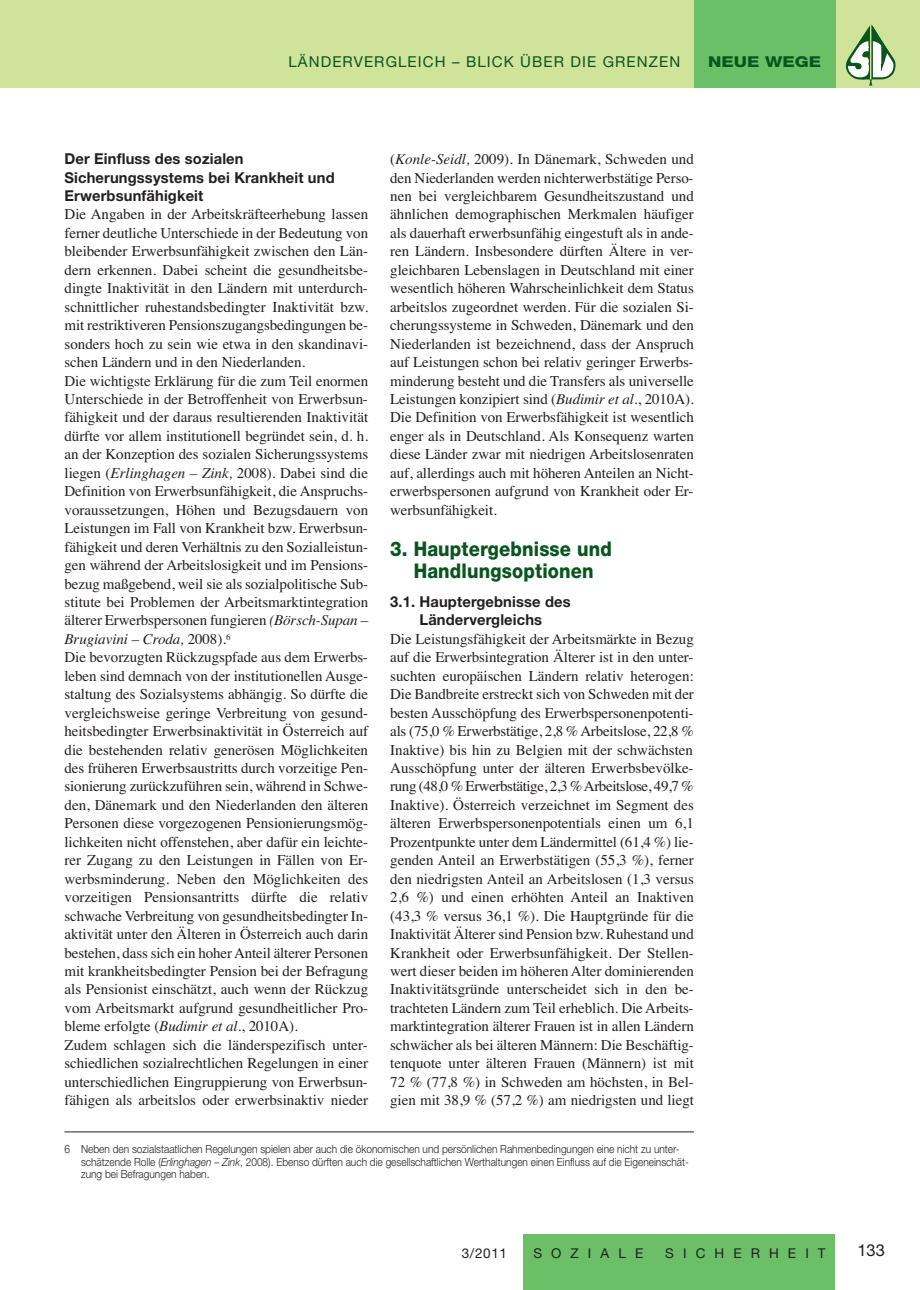
<style>
.page{position:relative;width:920px;height:1290px;background:#fff}
.page>*{position:absolute;margin:0;border:0;box-sizing:border-box;transform-origin:0 0}
.t1{font:800 20.25px/22.5px "Helvetica Neue";letter-spacing:.01em;color:#08551e;text-align:center;scale:.9 1}
.t2{font:16.5px "Helvetica Neue";color:#231f20}
.t3{font:15px/18.5px "Times";letter-spacing:-.005em;color:#231f20;text-align:justify}
.t4{font:15px/18.5px "Helvetica Neue Bold TT";letter-spacing:.01em;color:#231f20}
.t5{font:15px "Helvetica Neue";letter-spacing:.075em;color:#08551e}
.t6{font:800 15px "Helvetica Neue";color:#08551e;scale:1.2 1}
.t7{font:13.5px "Helvetica Neue";letter-spacing:.675em;color:#231f20}
.t8{font:300 11.25px/12.3px "Helvetica Neue";color:#231f20;scale:.9 1}
.s1{font-style:italic}
</style>
<div class="page">
<div style="left:14px;top:0;width:906px;height:88px;background:#d0e39a"></div>
<img style="left:846px;top:24px;width:50px;height:62px">
<div style="left:694px;top:0;width:141px;height:88px;background:#6bc067"></div>
<div style="left:524px;top:1234px;width:311px;height:56px;background:#6bc067"></div>
<div style="left:0;top:0;width:13px;height:88px;background:#d0e39a"></div>
<hr style="left:65px;top:1131px;width:629px;height:1px;background:#231f20">
<p class="t5" style="left:288px;top:56px;width:393px">LÄNDERVERGLEICH – BLICK ÜBER DIE GRENZEN</p>
<p class="t6" style="left:708px;top:56px;width:96px">NEUE WEGE</p>
<p class="t4" style="left:65px;top:149px;width:272px">Der Einfluss des sozialen<br>Sicherungssystems bei Krankheit und<br>Erwerbsunfähigkeit</p>
<p class="t3" style="left:65px;top:205px;width:305px;text-align:left">Die Angaben in der Arbeitskräfteerhebung lassen ferner deutliche Unterschiede in der Bedeutung von bleibender Erwerbsunfähigkeit zwischen den Län&shy;dern erkennen. Dabei scheint die gesundheitsbe&shy;dingte Inaktivität in den Ländern mit unterdurch&shy;schnittlicher ruhestandsbedingter Inaktivität bzw. mit restriktiveren Pensionszugangsbedingungen be&shy;sonders hoch zu sein wie etwa in den skandinavi&shy;schen Ländern und in den Niederlanden.<br>Die wichtigste Erklärung für die zum Teil enormen Unterschiede in der Betroffenheit von Erwerbsun&shy;fähigkeit und der daraus resultierenden Inaktivität dürfte vor allem institutionell begründet sein, d. h. an der Konzeption des sozialen Sicherungssystems liegen (<span class="s1">Erlinghagen – Zink,</span> 2008). Dabei sind die Definition von Erwerbsunfähigkeit, die Anspruchs&shy;voraussetzungen, Höhen und Bezugsdauern von Leistungen im Fall von Krankheit bzw. Erwerbsun&shy;fähigkeit und deren Verhältnis zu den Sozialleistun&shy;gen während der Arbeitslosigkeit und im Pensions&shy;bezug maßgebend, weil sie als sozialpolitische Sub&shy;stitute bei Problemen der Arbeitsmarktintegration älterer Erwerbspersonen fungieren <span class="s1">(Börsch-Supan – Brugiavini – Croda,</span> 2008).<sup>6<br></sup>Die bevorzugten Rückzugspfade aus dem Erwerbs&shy;leben sind demnach von der institutionellen Ausge&shy;staltung des Sozialsystems abhängig. So dürfte die vergleichsweise geringe Verbreitung von gesund&shy;heitsbedingter Erwerbsinaktivität in Österreich auf die bestehenden relativ generösen Möglichkeiten des früheren Erwerbsaustritts durch vorzeitige Pen&shy;sionierung zurückzuführen sein, während in Schwe&shy;den, Dänemark und den Niederlanden den älteren Personen diese vorgezogenen Pensionierungsmög&shy;lichkeiten nicht offenstehen, aber dafür ein leichte&shy;rer Zugang zu den Leistungen in Fällen von Er&shy;werbsminderung. Neben den Möglichkeiten des vorzeitigen Pensionsantritts dürfte die relativ schwache Verbreitung von gesundheitsbedingter In&shy;aktivität unter den Älteren in Österreich auch darin bestehen, dass sich ein hoher Anteil älterer Personen mit krankheitsbedingter Pension bei der Befragung als Pensionist einschätzt, auch wenn der Rückzug vom Arbeitsmarkt aufgrund gesundheitlicher Pro&shy;bleme erfolgte (<span class="s1">Budimir et al.</span>, 2010A).<br>Zudem schlagen sich die länderspezifisch unter&shy;schiedlichen sozialrechtlichen Regelungen in einer unterschiedlichen Eingruppierung von Erwerbsun&shy;fähigen als arbeitslos oder erwerbsinaktiv nieder</p>
<p class="t3" style="left:390px;top:150px;width:305px">(<span class="s1">Konle-Seidl,</span> 2009). In Dänemark, Schweden und den Niederlanden werden nichterwerbstätige Perso&shy;nen bei vergleichbarem Gesundheitszustand und ähnlichen demographischen Merkmalen häufiger als dauerhaft erwerbsunfähig eingestuft als in ande&shy;ren Ländern. Insbesondere dürften Ältere in ver&shy;gleichbaren Lebenslagen in Deutschland mit einer wesentlich höheren Wahrscheinlichkeit dem Status arbeitslos zugeordnet werden. Für die sozialen Si&shy;cherungssysteme in Schweden, Dänemark und den Niederlanden ist bezeichnend, dass der Anspruch auf Leistungen schon bei relativ geringer Erwerbs&shy;minderung besteht und die Transfers als universelle Leistungen konzipiert sind (<span class="s1">Budimir et al.</span>, 2010A).<br>Die Definition von Erwerbsfähigkeit ist wesentlich enger als in Deutschland. Als Konsequenz warten diese Länder zwar mit niedrigen Arbeitslosenraten auf, allerdings auch mit höheren Anteilen an Nicht&shy;erwerbspersonen aufgrund von Krankheit oder Er&shy;werbsunfähigkeit.</p>
<h1 class="t1" style="left:390px;top:539px;width:248px">3. Hauptergebnisse und<br>Handlungsoptionen</h1>
<p class="t4" style="left:390px;top:592px;width:182px;text-align:center">3.1. Hauptergebnisse des<br>Ländervergleichs</p>
<p class="t3" style="left:390px;top:629px;width:305px">Die Leistungsfähigkeit der Arbeitsmärkte in Bezug auf die Erwerbsintegration Älterer ist in den unter&shy;suchten europäischen Ländern relativ heterogen:<br>Die Bandbreite erstreckt sich von Schweden mit der besten Ausschöpfung des Erwerbspersonenpotenti&shy;als (75,0 % Erwerbstätige, 2,8 % Arbeitslose, 22,8 % Inaktive) bis hin zu Belgien mit der schwächsten Ausschöpfung unter der älteren Erwerbsbevölke&shy;rung (48,0 % Erwerbstätige, 2,3 % Arbeitslose, 49,7 % Inaktive). Österreich verzeichnet im Segment des älteren Erwerbspersonenpotentials einen um 6,1<br>Prozentpunkte unter dem Ländermittel (61,4 %) lie&shy;genden Anteil an Erwerbstätigen (55,3 %), ferner den niedrigsten Anteil an Arbeitslosen (1,3 versus 2,6 %) und einen erhöhten Anteil an Inaktiven (43,3 % versus 36,1 %). Die Hauptgründe für die Inaktivität Älterer sind Pension bzw. Ruhestand und Krankheit oder Erwerbsunfähigkeit. Der Stellen&shy;wert dieser beiden im höheren Alter dominierenden Inaktivitätsgründe unterscheidet sich in den be&shy;trachteten Ländern zum Teil erheblich. Die Arbeits&shy;marktintegration älterer Frauen ist in allen Ländern schwächer als bei älteren Männern: Die Beschäftig&shy;tenquote unter älteren Frauen (Männern) ist mit 72 % (77,8 %) in Schweden am höchsten, in Bel&shy;gien mit 38,9 % (57,2 %) am niedrigsten und liegt</p>
<p class="t8" style="left:81px;top:1143px;width:677px;text-indent:-17px">6 Neben den sozialstaatlichen Regelungen spielen aber auch die ökonomischen und persönlichen Rahmenbedingungen eine nicht zu unter&shy;schätzende Rolle (<span class="s1">Erlinghagen – Zink</span>, 2008). Ebenso dürften auch die gesellschaftlichen Werthaltungen einen Einfluss auf die Eigeneinschät&shy;zung bei Befragungen haben.</p>
<p class="t7" style="left:462px;top:1248px;width:47px">3/2011</p>
<p class="t7" style="left:533px;top:1248px;width:111px">SOZIALE</p>
<p class="t7" style="left:665px;top:1248px;width:162px">SICHERHEIT</p>
<p class="t2" style="left:857px;top:1244px;width:29px">133</p>
</div>
